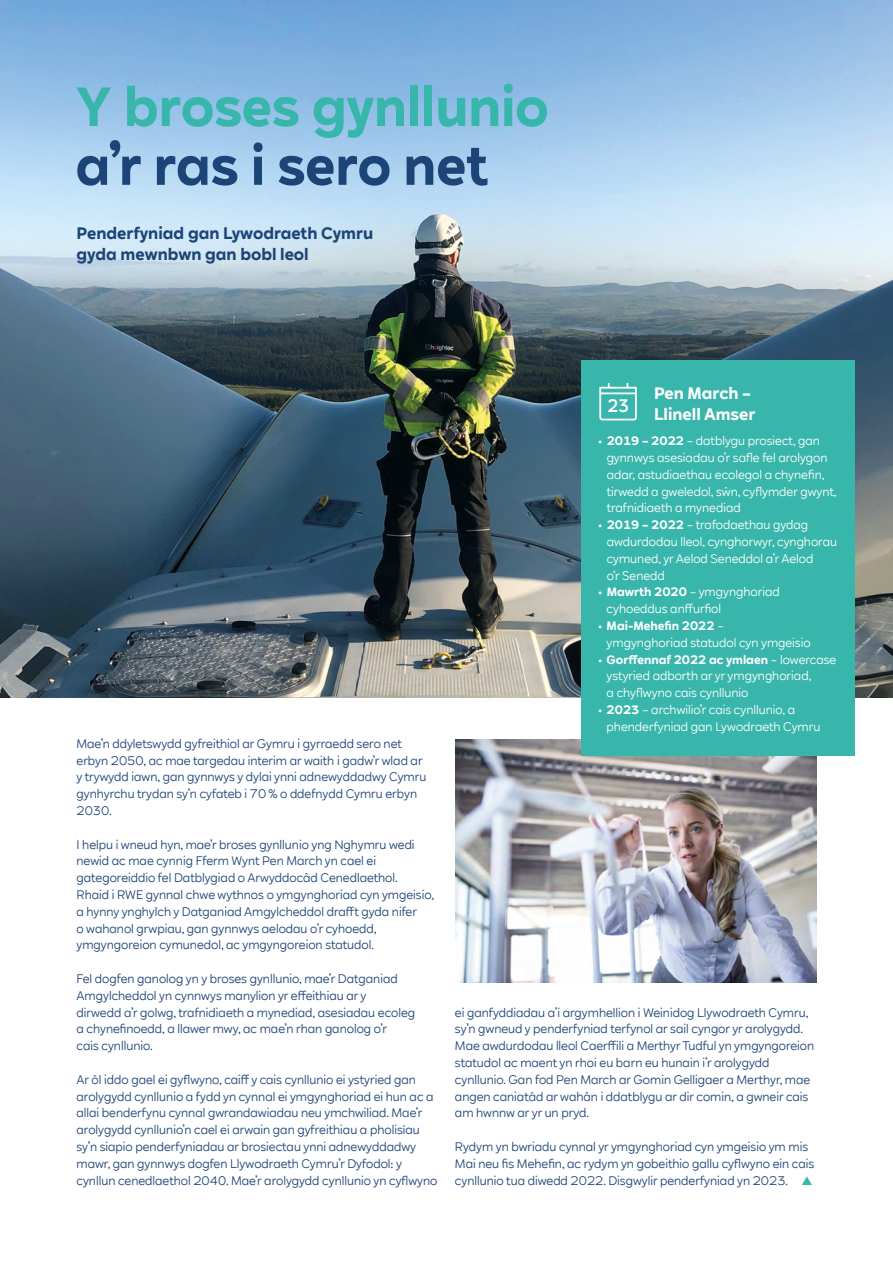
<style>
.page{position:relative;width:893px;height:1263px;background:#fff}
.page>*{position:absolute;margin:0;border:0;box-sizing:border-box;transform-origin:0 0}
.t1{font:700 54px "RWE Sans";letter-spacing:-.01em;color:#38b6ab}
.t2{font:700 54px "RWE Sans";letter-spacing:-.005em;color:#1d4477}
.t3{font:500 17.7px "RWE Sans";color:#fff}
.t4{font:700 16.5px/21px "RWE Sans";color:#1d4477}
.t5{font:700 16.5px/21px "RWE Sans";color:#fff}
.t6{font:12px/16.8px "RWE Sans";color:#1d4477}
.t7{font:12px/16.8px "RWE Sans";color:#fff}
.s1{font-weight:500}
.s2{font-weight:700}
</style>
<div class="page">
<img style="left:455px;top:739px;width:361px;height:244px">
<img style="left:0;top:0;width:893px;height:697px">
<div style="left:581px;top:361px;width:274px;height:395px;background:#38b6ab"></div>
<svg style="left:599px;top:383px;width:38px;height:38px"></svg>
<h1 class="t1" style="left:75px;top:73px;width:475px">Y broses gynllunio</h1>
<h1 class="t2" style="left:75px;top:131px;width:414px">a’r ras i sero net</h1>
<h3 class="t4" style="left:77px;top:223px;width:298px">Penderfyniad gan Lywodraeth Cymru gyda mewnbwn gan bobl leol</h3>
<p class="t6" style="left:77px;top:735px;width:351px">Mae’n ddyletswydd gyfreithiol ar Gymru i gyrraedd sero net erbyn 2050, ac mae targedau interim ar waith i gadw’r wlad ar y trywydd iawn, gan gynnwys y dylai ynni adnewyddadwy Cymru gynhyrchu trydan sy’n cyfateb i 70 % o ddefnydd Cymru erbyn 2030.</p>
<p class="t6" style="left:77px;top:836px;width:359px">I helpu i wneud hyn, mae’r broses gynllunio yng Nghymru wedi newid ac mae cynnig Fferm Wynt Pen March yn cael ei gategoreiddio fel Datblygiad o Arwyddocâd Cenedlaethol.<br>Rhaid i RWE gynnal chwe wythnos o ymgynghoriad cyn ymgeisio, a hynny ynghylch y Datganiad Amgylcheddol drafft gyda nifer<br>o wahanol grwpiau, gan gynnwys aelodau o’r cyhoedd, ymgyngoreion cymunedol, ac ymgyngoreion statudol.</p>
<p class="t6" style="left:77px;top:970px;width:340px">Fel dogfen ganolog yn y broses gynllunio, mae’r Datganiad Amgylcheddol yn cynnwys manylion yr effeithiau ar y<br>dirwedd a’r golwg, trafnidiaeth a mynediad, asesiadau ecoleg a chynefinoedd, a llawer mwy, ac mae’n rhan ganolog o’r<br>cais cynllunio.</p>
<p class="t6" style="left:77px;top:1071px;width:362px">Ar ôl iddo gael ei gyflwyno, caiff y cais cynllunio ei ystyried gan arolygydd cynllunio a fydd yn cynnal ei ymgynghoriad ei hun ac a allai benderfynu cynnal gwrandawiadau neu ymchwiliad. Mae’r arolygydd cynllunio’n cael ei arwain gan gyfreithiau a pholisïau sy’n siapio penderfyniadau ar brosiectau ynni adnewyddadwy mawr, gan gynnwys dogfen Llywodraeth Cymru’r Dyfodol: y cynllun cenedlaethol 2040. Mae’r arolygydd cynllunio yn cyflwyno</p>
<h3 class="t5" style="left:654px;top:383px;width:103px">Pen March –<br>Llinell Amser</h3>
<p class="t7" style="left:607px;top:433px;width:232px;text-indent:-9px"><span class="s1">•</span> <span class="s2">2019 – 2022</span> – datblygu prosiect, gan gynnwys asesiadau o’r safle fel arolygon adar, astudiaethau ecolegol a chynefin, tirwedd a gweledol, sŵn, cyflymder gwynt, trafnidiaeth a mynediad</p>
<p class="t7" style="left:607px;top:517px;width:232px;text-indent:-9px"><span class="s1">•</span> <span class="s2">2019 – 2022</span> – trafodaethau gydag awdurdodau lleol, cynghorwyr, cynghorau cymuned, yr Aelod Seneddol a’r Aelod<br>o‘r Senedd</p>
<p class="t7" style="left:607px;top:584px;width:175px;text-indent:-8px"><span class="s1">•</span> <span class="s2">Mawrth 2020</span> – ymgynghoriad cyhoeddus anffurfiol</p>
<p class="t7" style="left:607px;top:618px;width:206px;text-indent:-9px"><span class="s1">•</span> <span class="s2">Mai-Mehefin 2022</span> –<br>ymgynghoriad statudol cyn ymgeisio</p>
<p class="t7" style="left:607px;top:651px;width:231px;text-indent:-9px"><span class="s1">•</span> <span class="s2">Gorffennaf 2022 ac ymlaen</span> – lowercase ystyried adborth ar yr ymgynghoriad,<br>a chyflwyno cais cynllunio</p>
<p class="t7" style="left:607px;top:702px;width:215px;text-indent:-9px"><span class="s1">•</span> <span class="s2">2023</span> – archwilio’r cais cynllunio, a phenderfyniad gan Lywodraeth Cymru</p>
<h2 class="t3" style="left:608px;top:391px;width:23px">23</h2>
<p class="t6" style="left:455px;top:1004px;width:361px">ei ganfyddiadau a’i argymhellion i Weinidog Llywodraeth Cymru, sy’n gwneud y penderfyniad terfynol ar sail cyngor yr arolygydd.<br>Mae awdurdodau lleol Caerffili a Merthyr Tudful yn ymgyngoreion statudol ac maent yn rhoi eu barn eu hunain i’r arolygydd cynllunio. Gan fod Pen March ar Gomin Gelligaer a Merthyr, mae angen caniatâd ar wahân i ddatblygu ar dir comin, a gwneir cais am hwnnw ar yr un pryd.</p>
<p class="t6" style="left:455px;top:1138px;width:361px">Rydym yn bwriadu cynnal yr ymgynghoriad cyn ymgeisio ym mis<br>Mai neu fis Mehefin, ac rydym yn gobeithio gallu cyflwyno ein cais cynllunio tua diwedd 2022. Disgwylir penderfyniad yn 2023.</p>
</div>
